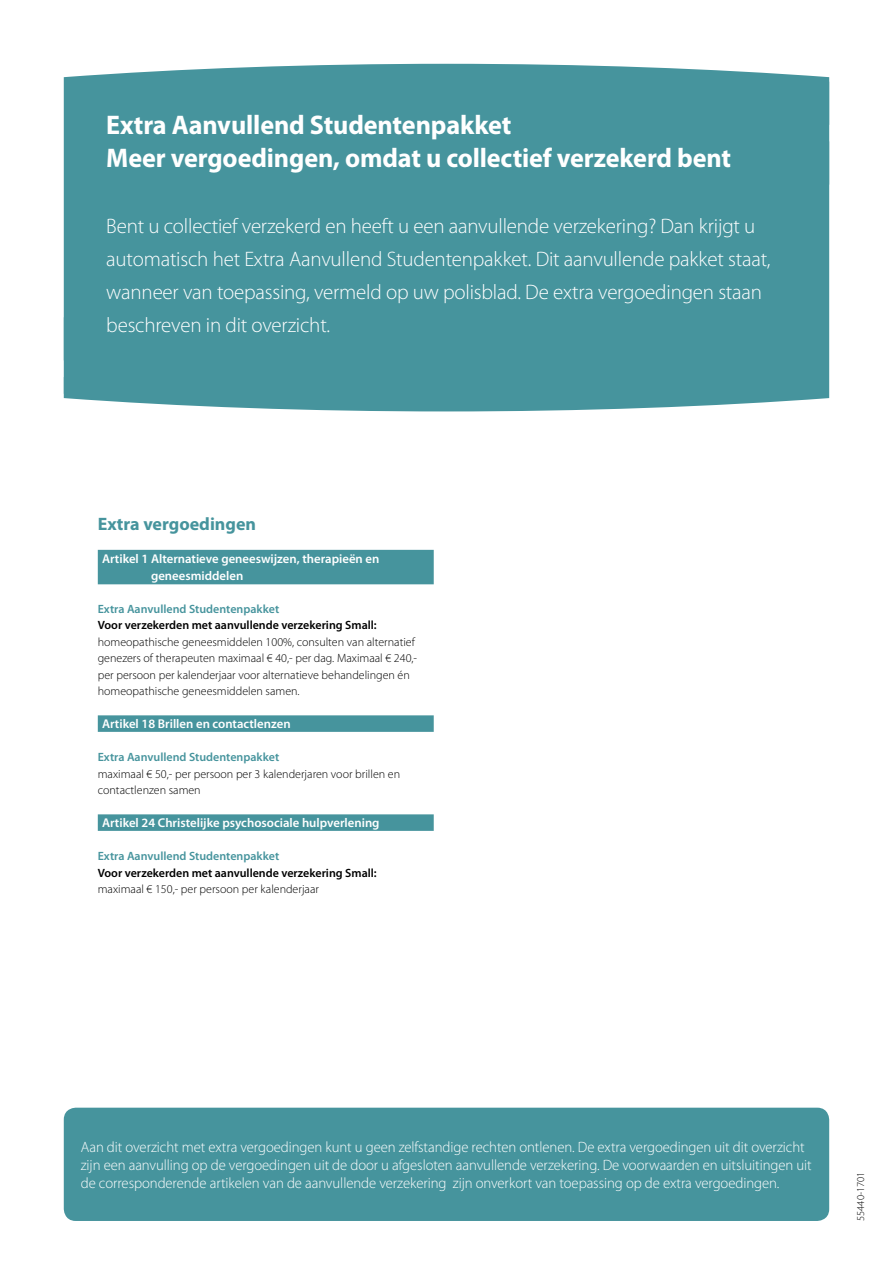
<style>
.page{position:relative;width:893px;height:1263px;background:#fff}
.page>*{position:absolute;margin:0;border:0;box-sizing:border-box;transform-origin:0 0}
.t1{font:700 27px/33px "Myriad Pro";letter-spacing:-.005em;color:#fff}
.t2{font:300 21px/33px "Myriad Pro";letter-spacing:-.01em;color:#fff}
.t3{font:700 18px "Myriad Pro";color:#46949d}
.t4{font:300 15px/18px "Myriad Pro";letter-spacing:-.005em;color:#fff}
.t5{font:600 12.75px/16.5px "Myriad Pro";color:#fff}
.t6{font:300 12px/16.5px "Myriad Pro";color:#000}
.t7{font:600 12px "Myriad Pro";color:#000}
.t8{font:600 12px "Myriad Pro";color:#46949d}
.t9{font:300 10.5px "Myriad Pro";color:#000}
</style>
<div class="page">
<div style="left:98px;top:550px;width:336px;height:34px;background:#46949d"></div>
<div style="left:98px;top:715px;width:336px;height:17px;background:#46949d"></div>
<div style="left:98px;top:814px;width:336px;height:17px;background:#46949d"></div>
<div style="left:64px;top:64px;width:765px;height:347px;background:#46949d"></div>
<div style="left:64px;top:1108px;width:765px;height:113px;background:#46949d;border-radius:12px"></div>
<h1 class="t1" style="left:106px;top:108px;width:626px">Extra Aanvullend Studentenpakket<br>Meer vergoedingen, omdat u collectief verzekerd bent</h1>
<p class="t2" style="left:106px;top:209px;width:666px">Bent u collectief verzekerd en heeft u een aanvullende verzekering? Dan krijgt u automatisch het Extra Aanvullend Studentenpakket. Dit aanvullende pakket staat, wanneer van toepassing, vermeld op uw polisblad. De extra vergoedingen staan beschreven in dit overzicht.</p>
<p class="t3" style="left:98px;top:512px;width:160px">Extra vergoedingen</p>
<p class="t5" style="left:151px;top:550px;width:230px;text-indent:-49px">Artikel 1 Alternatieve geneeswijzen, therapieën en geneesmiddelen</p>
<p class="t8" style="left:98px;top:601px;width:183px">Extra Aanvullend Studentenpakket</p>
<p class="t7" style="left:98px;top:617px;width:280px">Voor verzekerden met aanvullende verzekering Small:</p>
<p class="t6" style="left:98px;top:633px;width:321px">homeopathische geneesmiddelen 100%, consulten van alternatief genezers of therapeuten maximaal € 40,- per dag. Maximaal € 240,- per persoon per kalenderjaar voor alternatieve behandelingen én homeopathische geneesmiddelen samen.</p>
<p class="t5" style="left:102px;top:715px;width:190px">Artikel 18 Brillen en contactlenzen</p>
<p class="t8" style="left:98px;top:749px;width:183px">Extra Aanvullend Studentenpakket</p>
<p class="t6" style="left:98px;top:765px;width:304px">maximaal € 50,- per persoon per 3 kalenderjaren voor brillen en contactlenzen samen</p>
<p class="t5" style="left:102px;top:814px;width:279px">Artikel 24 Christelijke psychosociale hulpverlening</p>
<p class="t8" style="left:98px;top:848px;width:183px">Extra Aanvullend Studentenpakket</p>
<p class="t7" style="left:98px;top:865px;width:280px">Voor verzekerden met aanvullende verzekering Small:</p>
<p class="t6" style="left:98px;top:881px;width:223px">maximaal € 150,- per persoon per kalenderjaar</p>
<p class="t4" style="left:81px;top:1138px;width:732px">Aan dit overzicht met extra vergoedingen kunt u geen zelfstandige rechten ontlenen. De extra vergoedingen uit dit overzicht zijn een aanvulling op de vergoedingen uit de door u afgesloten aanvullende verzekering. De voorwaarden en uitsluitingen uit de corresponderende artikelen van de aanvullende verzekering zijn onverkort van toepassing op de extra vergoedingen.</p>
<p class="t9" style="left:854px;top:1221px;width:51px;rotate:-90deg">55440-1701</p>
</div>
